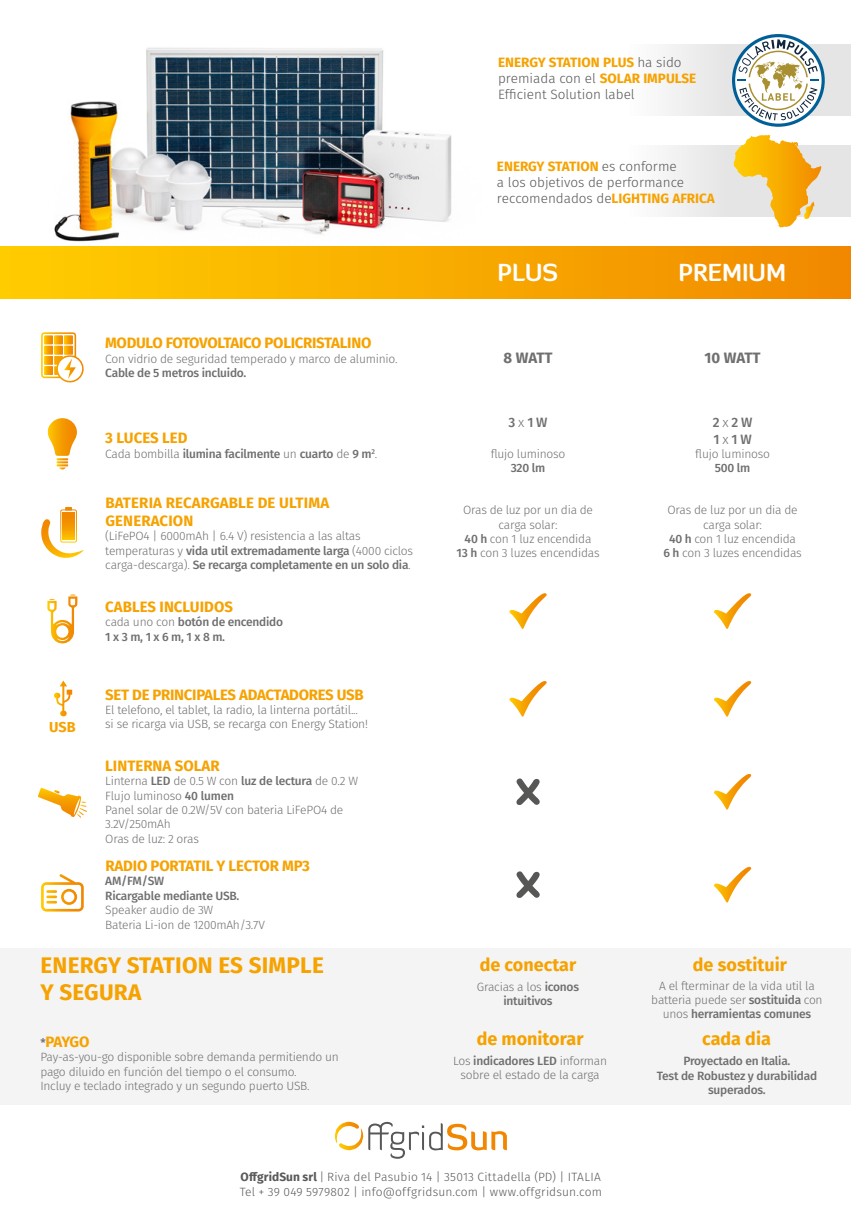
<style>
.page{position:relative;width:851px;height:1221px;background:#fff}
.page>*{position:absolute;margin:0;border:0;box-sizing:border-box;transform-origin:0 0}
.t1{font:700 24px "Diavlo";color:#fff}
.t2{font:700 22.5px/27px "Fira Sans";letter-spacing:.01em;color:#f6a200}
.t3{font:700 18px "Fira Sans";color:#f6a200}
.t4{font:700 15px "Fira Sans";letter-spacing:-.015em;color:#f6a200}
.t5{font:700 15px/18px "Fira Sans";letter-spacing:.01em;color:#f6a200}
.t6{font:700 15px "Fira Sans";color:#706f6f}
.t7{font:700 14.4px "Fira Sans";color:#f6a200}
.t8{font:300 13.5px/16.2px "Fira Sans";color:#575756}
.t9{font:500 13.5px/16.2px "Fira Sans";color:#706f6f}
.t10{font:300 12px/14.4px "Fira Sans";letter-spacing:-.02em;color:#706f6f}
.t11{font:500 12px/14.4px "Fira Sans";letter-spacing:-.02em;color:#706f6f}
.t12{font:300 12px/15px "Fira Sans";letter-spacing:.015em;color:#59595c}
.s1{font-weight:700;color:#f6a200}
.s2{font-weight:300}
.s3{font-weight:500}
.s4{font-weight:500;font-size:12px;color:#706f6f}
.s5{font-weight:700}
</style>
<div class="page">
<img style="left:26px;top:47px;width:457px;height:200px">
<svg style="left:41px;top:332px;width:43px;height:51px"></svg>
<svg style="left:48px;top:418px;width:29px;height:51px"></svg>
<div style="left:60px;top:509px;width:17px;height:33px;border:1px solid #fff;border-radius:2px"></div>
<svg style="left:65px;top:507px;width:7px;height:3px"></svg>
<div style="left:63px;top:512px;width:11px;height:28px;background:#f18800"></div>
<svg style="left:41px;top:519px;width:43px;height:39px"></svg>
<svg style="left:47px;top:594px;width:30px;height:50px"></svg>
<svg style="left:509px;top:593px;width:38px;height:36px"></svg>
<svg style="left:714px;top:593px;width:37px;height:36px"></svg>
<svg style="left:54px;top:680px;width:18px;height:36px"></svg>
<svg style="left:509px;top:681px;width:38px;height:35px"></svg>
<svg style="left:714px;top:681px;width:37px;height:35px"></svg>
<svg style="left:38px;top:787px;width:49px;height:30px"></svg>
<svg style="left:516px;top:778px;width:23px;height:27px"></svg>
<svg style="left:714px;top:774px;width:37px;height:35px"></svg>
<svg style="left:41px;top:874px;width:43px;height:37px"></svg>
<svg style="left:516px;top:871px;width:23px;height:26px"></svg>
<svg style="left:714px;top:866px;width:37px;height:36px"></svg>
<svg style="left:334px;top:1121px;width:173px;height:37px"></svg>
<div style="left:0;top:247px;width:850px;height:51px;background:linear-gradient(to right,#ffcf00,#f18a00)"></div>
<svg style="left:666px;top:145px;width:184px;height:72px;fill:#e9e5e5"></svg>
<svg style="left:666px;top:44px;width:184px;height:71px;fill:#e9e9e9"></svg>
<svg style="left:733px;top:135px;width:54px;height:92px;background:#f3cf71"></svg>
<svg style="left:804px;top:201px;width:10px;height:18px"></svg>
<svg style="left:731px;top:34px;width:93px;height:93px"></svg>
<div style="left:0;top:948px;width:850px;height:157px;background:#f4f4f4"></div>
<p class="t8" style="left:498px;top:54px;width:200px"><span class="s1">ENERGY STATION PLUS</span> ha sido premiada con el <span class="s1">SOLAR IMPULSE<br></span>Efficient Solution label</p>
<p class="t8" style="left:497px;top:158px;width:219px"><span class="s1">ENERGY STATION</span> es conforme<br>a los objetivos de performance reccomendados de<span class="s1">LIGHTING AFRICA</span></p>
<p class="t4" style="left:105px;top:330px;width:267px">MODULO FOTOVOLTAICO POLICRISTALINO</p>
<p class="t10" style="left:105px;top:351px;width:294px">Con vidrio de seguridad temperado y marco de aluminio.</p>
<p class="t11" style="left:105px;top:365px;width:143px">Cable de 5 metros incluido.</p>
<p class="t4" style="left:105px;top:425px;width:84px">3 LUCES LED</p>
<p class="t11" style="left:105px;top:446px;width:273px"><span class="s2">Cada bombilla</span> ilumina facilmente <span class="s2">un</span> cuarto <span class="s2">de</span> 9 m<sup>2</sup><span class="s2">.</span></p>
<p class="t5" style="left:105px;top:492px;width:225px">BATERIA RECARGABLE DE ULTIMA<br>GENERACION</p>
<p class="t10" style="left:105px;top:528px;width:309px">(LiFePO4 | 6000mAh | 6.4 V) resistencia a las altas temperaturas y <span class="s3">vida util extremadamente larga</span> (4000 ciclos carga-descarga). <span class="s3">Se recarga completamente en un solo dia</span>.</p>
<p class="t7" style="left:49px;top:715px;width:28px">USB</p>
<p class="t4" style="left:105px;top:594px;width:129px">CABLES INCLUIDOS</p>
<p class="t11" style="left:105px;top:614px;width:179px"><span class="s2">cada uno con</span> botón de encendido<br>1 x 3 m, 1 x 6 m, 1 x 8 m.</p>
<p class="t4" style="left:105px;top:681px;width:260px">SET DE PRINCIPALES ADACTADORES USB</p>
<p class="t10" style="left:105px;top:702px;width:264px">El telefono, el tablet, la radio, la linterna portátil... si se ricarga via USB, se recarga con Energy Station!</p>
<p class="t4" style="left:105px;top:753px;width:116px">LINTERNA SOLAR</p>
<p class="t10" style="left:105px;top:773px;width:254px">Linterna <span class="s3">LED</span> de 0.5 W con <span class="s3">luz de lectura</span> de 0.2 W<br>Flujo luminoso <span class="s3">40 lumen<br></span>Panel solar de 0.2W/5V con bateria LiFePO4 de<br>3.2V/250mAh<br>Oras de luz: 2 oras</p>
<p class="t4" style="left:105px;top:853px;width:206px">RADIO PORTATIL Y LECTOR MP3</p>
<p class="t11" style="left:105px;top:873px;width:136px">AM/FM/SW<br>Ricargable mediante USB.</p>
<p class="t10" style="left:105px;top:902px;width:161px">Speaker audio de 3W<br>Bateria Li-ion de 1200mAh/3.7V</p>
<h2 class="t2" style="left:40px;top:950px;width:285px">ENERGY STATION ES SIMPLE<br>Y SEGURA</h2>
<p class="t4" style="left:40px;top:1028px;width:51px"><span class="s4">*</span>PAYGO</p>
<p class="t10" style="left:40px;top:1049px;width:300px">Pay-as-you-go disponible sobre demanda permitiendo un pago diluido en función del tiempo o el consumo.<br>Incluy e teclado integrado y un segundo puerto USB.</p>
<h1 class="t1" style="left:497px;top:257px;width:62px">PLUS</h1>
<h1 class="t1" style="left:678px;top:257px;width:109px">PREMIUM</h1>
<p class="t6" style="left:503px;top:345px;width:51px">8 WATT</p>
<p class="t6" style="left:704px;top:345px;width:58px">10 WATT</p>
<p class="t9" style="left:508px;top:414px;width:40px">3 <span class="s2">x</span> 1 W</p>
<p class="t10" style="left:490px;top:446px;width:76px">flujo luminoso</p>
<p class="t11" style="left:510px;top:460px;width:36px">320 lm</p>
<p class="t9" style="left:712px;top:414px;width:41px">2<span class="s2">x</span> 2 W<br>1<span class="s2">x</span> 1 W</p>
<p class="t10" style="left:695px;top:446px;width:76px">flujo luminoso</p>
<p class="t11" style="left:714px;top:460px;width:37px">500 lm</p>
<p class="t10" style="left:456px;top:503px;width:144px;text-align:center">Oras de luz por un dia de carga solar:<br><span class="s3">40 h</span> con 1 luz encendida<br><span class="s3">13 h</span> con 3 luzes encendidas</p>
<p class="t10" style="left:663px;top:503px;width:140px;text-align:center">Oras de luz por un dia de carga solar:<br><span class="s3">40 h</span> con 1 luz encendida<br><span class="s3">6 h</span> con 3 luzes encendidas</p>
<h3 class="t3" style="left:479px;top:949px;width:98px">de conectar</h3>
<h3 class="t3" style="left:692px;top:949px;width:96px">de sostituir</h3>
<p class="t11" style="left:477px;top:978px;width:104px;text-align:center"><span class="s2">Gracias a los</span> iconos intuitivos</p>
<p class="t10" style="left:651px;top:978px;width:173px;text-align:center">A el fterminar de la vida util la batteria puede ser <span class="s3">sostituida</span> con unos <span class="s3">herramientas comunes</span></p>
<h3 class="t3" style="left:476px;top:1023px;width:108px">de monitorar</h3>
<h3 class="t3" style="left:702px;top:1023px;width:70px">cada dia</h3>
<p class="t10" style="left:453px;top:1053px;width:155px;text-align:center">Los <span class="s3">indicadores LED</span> informan sobre el estado de la carga</p>
<p class="t11" style="left:656px;top:1053px;width:162px;text-align:center">Proyectado en Italia.<br>Test de Robustez y durabilidad superados.</p>
<p class="t12" style="left:240px;top:1169px;width:363px"><span class="s5">OffgridSun srl</span> | Riva del Pasubio 14 | 35013 Cittadella (PD) | ITALIA<br>Tel + 39 049 5979802 | info@offgridsun.com | www.offgridsun.com</p>
</div>
